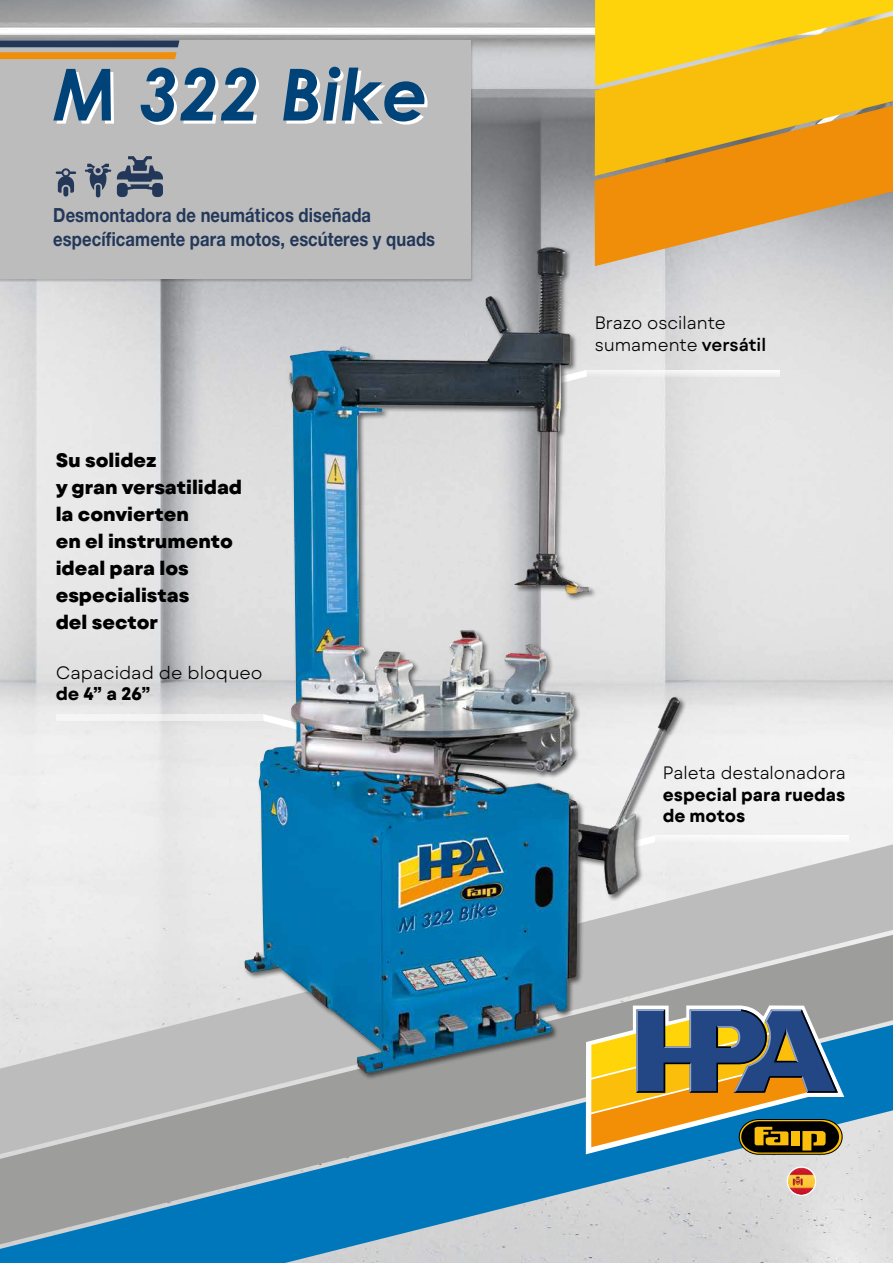
<style>
.page{position:relative;width:893px;height:1263px;background:#fff}
.page>*{position:absolute;margin:0;border:0;box-sizing:border-box;transform-origin:0 0}
.t1{font:800 19.5px/27px "Mont Blanc";color:#000}
.t2{font:700 19.5px/24px "Helvetica Neue LT Pro";letter-spacing:.005em;color:#233859;scale:.85 1}
.t3{font:700 18px/21.6px "Mont Blanc";color:#000;text-align:justify;scale:.96 1}
.t4{font:300 18px/21.6px "Mont Blanc";color:#000;scale:.96 1}
.t5{font:300 18px "Mont Blanc";color:#000}
.t6{font:700 18px "Mont Blanc";color:#000}
.s1{font-weight:600}
.s2{font-weight:300}
</style>
<div class="page">
<img style="left:0;top:0;width:893px;height:841px">
<svg style="left:0;top:841px;width:893px;height:90px;background:#dcdcdc"></svg>
<svg style="left:0;top:931px;width:893px;height:90px;background:#ccc"></svg>
<svg style="left:0;top:1021px;width:893px;height:242px;background:#87a9bc"></svg>
<svg style="left:595px;top:0;width:298px;height:266px;background:#ecb128"></svg>
<svg style="left:586px;top:1005px;width:258px;height:150px;background:#777c68"></svg>
<div style="left:0;top:40px;width:471px;height:239px;background:#bcbcbc"></div>
<svg style="left:0;top:40px;width:179px;height:19px"></svg>
<svg style="left:53px;top:69px;width:61px;height:55px"></svg>
<svg style="left:141px;top:68px;width:118px;height:57px"></svg>
<svg style="left:283px;top:67px;width:145px;height:58px"></svg>
<svg style="left:56px;top:168px;width:20px;height:29px"></svg>
<svg style="left:85px;top:156px;width:78px;height:42px"></svg>
<div style="left:56px;top:714px;width:207px;height:7px;background:#f3f3f3"></div>
<div style="left:655px;top:835px;width:193px;height:7px;background:#fff"></div>
<div style="left:587px;top:370px;width:193px;height:7px;background:#f4f4f4"></div>
<div style="left:243px;top:245px;width:444px;height:835px;background:#000;opacity:.55"></div>
<img style="left:245px;top:251px;width:297px;height:722px">
<img style="left:788px;top:1167px;width:27px;height:28px;border-radius:14px">
<div style="left:787px;top:1166px;width:29px;height:30px;border:1px solid #fff;border-radius:50%"></div>
<p class="t2" style="left:53px;top:202px;width:451px">Desmontadora de neumáticos diseñada específicamente para motos, escúteres y quads</p>
<p class="t1" style="left:56px;top:448px;width:188px">Su solidez<br>y gran versatilidad la convierten<br>en el instrumento ideal para los especialistas<br>del sector</p>
<p class="t5" style="left:56px;top:661px;width:208px">Capacidad de bloqueo</p>
<p class="t6" style="left:56px;top:683px;width:96px">de 4” a 26”</p>
<p class="t4" style="left:595px;top:312px;width:180px">Brazo oscilante sumamente <span class="s1">versátil</span></p>
<p class="t3" style="left:663px;top:762px;width:192px"><span class="s2">Paleta destalonadora </span>especial para ruedas de motos</p>
</div>
